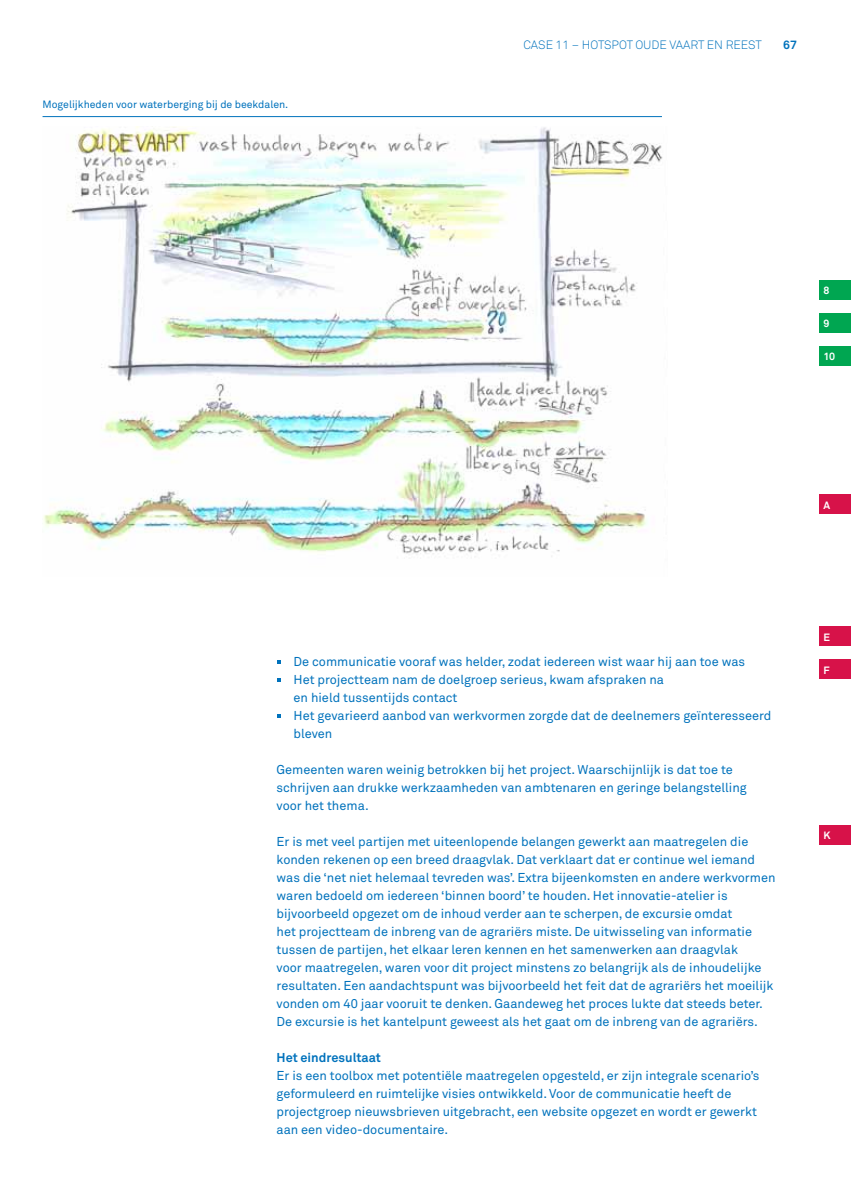
<style>
.page{position:relative;width:851px;height:1191px;background:#fff}
.page>*{position:absolute;margin:0;border:0;box-sizing:border-box;transform-origin:0 0}
.t1{font:12.75px/18px "Akkurat";color:#0072bc}
.t2{font:700 12.75px "Akkurat";color:#0072bc}
.t3{font:300 12px "Akkurat";color:#0072bc}
.t4{font:700 12px "Akkurat";color:#0072bc}
.t5{font:10.5px "Akkurat";color:#0072bc}
.t6{font:700 10.5px "Akkurat";color:#fff}
</style>
<div class="page">
<hr style="left:43px;top:116px;width:619px;height:1px;background:#0072bc">
<img style="left:43px;top:126px;width:620px;height:431px">
<svg style="left:277px;top:660px;width:3px;height:4px"></svg>
<svg style="left:277px;top:678px;width:3px;height:4px"></svg>
<svg style="left:277px;top:714px;width:3px;height:4px"></svg>
<div style="left:819px;top:280px;width:31px;height:19px;background:#00a651"></div>
<div style="left:819px;top:313px;width:31px;height:19px;background:#00a651"></div>
<div style="left:819px;top:346px;width:31px;height:19px;background:#00a651"></div>
<div style="left:819px;top:495px;width:31px;height:19px;background:#d71249"></div>
<div style="left:819px;top:627px;width:31px;height:19px;background:#d71249"></div>
<div style="left:819px;top:660px;width:31px;height:19px;background:#d71249"></div>
<div style="left:819px;top:825px;width:31px;height:19px;background:#d71249"></div>
<p class="t5" style="left:43px;top:98px;width:247px">Mogelijkheden voor waterberging bij de beekdalen.</p>
<p class="t3" style="left:523px;top:37px;width:240px">CASE 11 – HOTSPOT OUDE VAART EN REEST</p>
<p class="t4" style="left:783px;top:37px;width:15px">67</p>
<p class="t6" style="left:823px;top:284px;width:7px">8</p>
<p class="t6" style="left:823px;top:317px;width:7px">9</p>
<p class="t6" style="left:823px;top:350px;width:13px">10</p>
<p class="t6" style="left:823px;top:498px;width:8px">A</p>
<p class="t1" style="left:293px;top:652px;width:479px">De communicatie vooraf was helder, zodat iedereen wist waar hij aan toe was<br>Het projectteam nam de doelgroep serieus, kwam afspraken na<br>en hield tussentijds contact<br>Het gevarieerd aanbod van werkvormen zorgde dat de deelnemers geïnteresseerd bleven</p>
<p class="t1" style="left:276px;top:760px;width:471px">Gemeenten waren weinig betrokken bij het project. Waarschijnlijk is dat toe te schrijven aan drukke werkzaamheden van ambtenaren en geringe belangstelling voor het thema.</p>
<p class="t1" style="left:276px;top:832px;width:500px">Er is met veel partijen met uiteenlopende belangen gewerkt aan maatregelen die konden rekenen op een breed draagvlak. Dat verklaart dat er continue wel iemand was die ‘net niet helemaal tevreden was’. Extra bijeenkomsten en andere werkvormen waren bedoeld om iedereen ‘binnen boord’ te houden. Het innovatie-atelier is bijvoorbeeld opgezet om de inhoud verder aan te scherpen, de excursie omdat<br>het projectteam de inbreng van de agrariërs miste. De uitwisseling van informatie tussen de partijen, het elkaar leren kennen en het samenwerken aan draagvlak<br>voor maatregelen, waren voor dit project minstens zo belangrijk als de inhoudelijke resultaten. Een aandachtspunt was bijvoorbeeld het feit dat de agrariërs het moeilijk vonden om 40 jaar vooruit te denken. Gaandeweg het proces lukte dat steeds beter.<br>De excursie is het kantelpunt geweest als het gaat om de inbreng van de agrariërs.</p>
<p class="t2" style="left:276px;top:1050px;width:106px">Het eindresultaat</p>
<p class="t1" style="left:276px;top:1066px;width:484px">Er is een toolbox met potentiële maatregelen opgesteld, er zijn integrale scenario’s geformuleerd en ruimtelijke visies ontwikkeld. Voor de communicatie heeft de projectgroep nieuwsbrieven uitgebracht, een website opgezet en wordt er gewerkt aan een video-documentaire.</p>
<p class="t6" style="left:823px;top:630px;width:8px">E</p>
<p class="t6" style="left:823px;top:663px;width:8px">F</p>
<p class="t6" style="left:823px;top:828px;width:9px">K</p>
</div>
